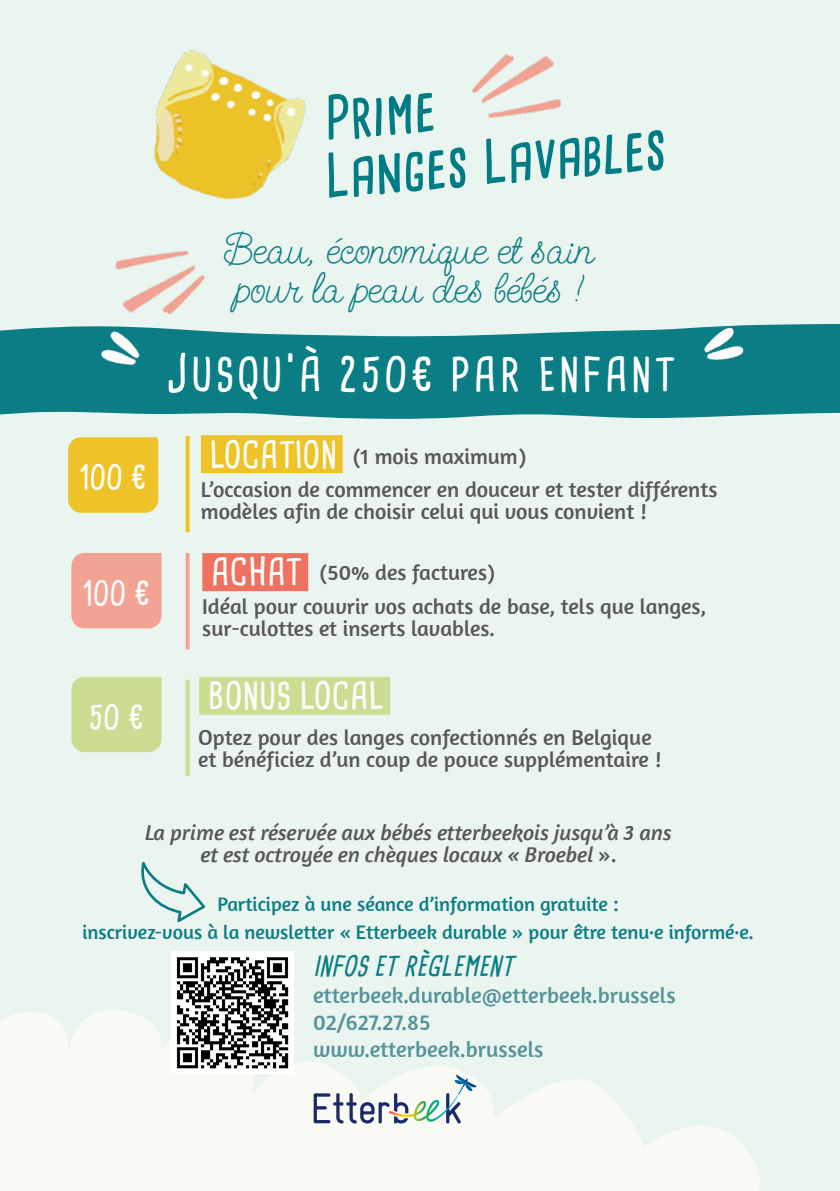
<style>
.page{position:relative;width:840px;height:1191px;background:#fff}
.page>*{position:absolute;margin:0;border:0;box-sizing:border-box;transform-origin:0 0}
.t1{font:700 58px/58px "Cardenio Modern";color:#007c84}
.t2{font:700 45px "Cardenio Modern";letter-spacing:.07em;color:#fff}
.t3{font:41.8px/39px "Send Flowers";color:#0b7d85}
.t4{font:700 36px "Cardenio Modern";color:#fff}
.t5{font:700 32px "Cardenio Modern";color:#fff}
.t6{font:italic 700 27px "Cardenio Modern";color:#0b7d85}
.t7{font:22.6px/27px "Amaranth";color:#55939a}
.t8{font:22px/22px "Amaranth";color:#575756}
.t9{font:italic 22px/22px "Amaranth";color:#575756;text-align:center}
.t10{font:20px/28px "Amaranth";color:#0b7d85;text-align:center}
.s1{font-size:50.4px}
.s2{font-style:normal}
</style>
<div class="page">
<div style="left:0;top:0;width:839px;height:1191px;background:#ebf5f0"></div>
<svg style="left:138px;top:863px;width:70px;height:63px;background:#d0e6e3"></svg>
<svg style="left:0;top:1001px;width:777px;height:190px;fill:#fafaf5"></svg>
<img style="left:171px;top:951px;width:122px;height:122px">
<img style="left:119px;top:32px;width:212px;height:206px">
<svg style="left:185px;top:436px;width:4px;height:96px"></svg>
<svg style="left:185px;top:553px;width:4px;height:96px"></svg>
<svg style="left:185px;top:679px;width:4px;height:97px"></svg>
<svg style="left:0;top:321px;width:572px;height:98px;background:#309197"></svg>
<div style="left:202px;top:553px;width:106px;height:38px;background:#ee725f"></div>
<div style="left:199px;top:677px;width:191px;height:38px;background:#cbdd92"></div>
<div style="left:68px;top:437px;width:90px;height:76px;background:#edc328"></div>
<div style="left:71px;top:553px;width:90px;height:75px;background:#f3a393"></div>
<div style="left:71px;top:676px;width:90px;height:76px;background:#cbdd92"></div>
<svg style="left:313px;top:1074px;width:164px;height:49px"></svg>
<img style="left:59px;top:184px;width:234px;height:232px">
<div style="left:381px;top:0;width:234px;height:183px;background:#ebf5f0"></div>
<img style="left:44px;top:296px;width:152px;height:133px">
<img style="left:572px;top:237px;width:267px;height:278px">
<div style="left:201px;top:435px;width:141px;height:38px;background:#edc328"></div>
<h1 class="t1" style="left:315px;top:89px;width:343px;rotate:-5deg">Prime<br>Langes Lavables</h1>
<h3 class="t3" style="left:225px;top:231px;width:370px">Beau, économique et sain pour la peau des bébés !</h3>
<h3 class="t5" style="left:80px;top:456px;width:68px">100 €</h3>
<h3 class="t5" style="left:83px;top:571px;width:68px">100 €</h3>
<h3 class="t5" style="left:89px;top:695px;width:56px">50 €</h3>
<h2 class="t2" style="left:166px;top:344px;width:510px"><span class="s1">J</span>USQU’À 250€ PAR ENFANT</h2>
<h3 class="t4" style="left:210px;top:430px;width:128px">LOCATION</h3>
<p class="t8" style="left:352px;top:445px;width:175px">(1 mois maximum)</p>
<p class="t8" style="left:201px;top:478px;width:517px">L’occasion de commencer en douceur et tester différents modèles afin de choisir celui qui vous convient !</p>
<h3 class="t4" style="left:211px;top:547px;width:93px">ACHAT</h3>
<p class="t8" style="left:319px;top:561px;width:177px">(50% des factures)</p>
<p class="t8" style="left:202px;top:595px;width:505px">Idéal pour couvrir vos achats de base, tels que langes, sur-culottes et inserts lavables.</p>
<h3 class="t4" style="left:208px;top:671px;width:178px">BONUS LOCAL</h3>
<p class="t8" style="left:198px;top:726px;width:464px">Optez pour des langes confectionnés en Belgique et bénéficiez d’un coup de pouce supplémentaire !</p>
<p class="t9" style="left:145px;top:822px;width:528px">La prime est réservée aux bébés etterbeekois jusqu’à 3 ans et est octroyée en chèques locaux « Broebel <span class="s2">».</span></p>
<p class="t10" style="left:82px;top:889px;width:672px">Participez à une séance d’information gratuite :<br>inscrivez-vous à la newsletter « Etterbeek durable » pour être tenu·e informé·e.</p>
<p class="t6" style="left:313px;top:947px;width:210px">INFOSETRÈGLEMENT</p>
<p class="t7" style="left:313px;top:981px;width:364px">etterbeek.durable@etterbeek.brussels<br>02/627.27.85<br>www.etterbeek.brussels</p>
</div>
